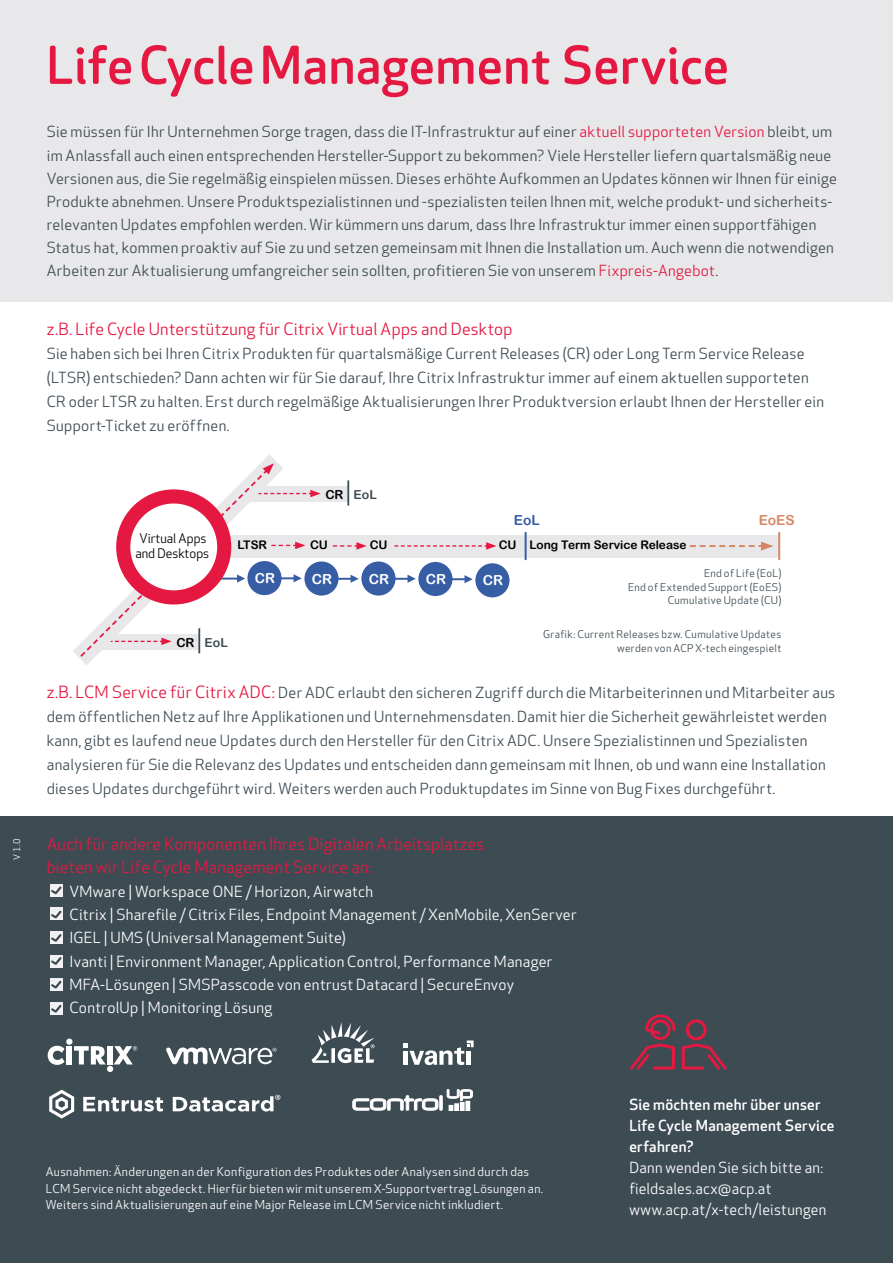
<style>
.page{position:relative;width:893px;height:1263px;background:#fff}
.page>*{position:absolute;margin:0;border:0;box-sizing:border-box;transform-origin:0 0}
.t1{font:500 51px "Apex Rounded";letter-spacing:.01em;color:#e51841}
.t2{font:16.5px/23.1px "Apex New";letter-spacing:.015em;color:#e51841}
.t3{font:15px/24px "Apex New";letter-spacing:.02em;color:#3d4b53}
.t4{font:15px/23.1px "Apex New";letter-spacing:.02em;color:#3d4b52}
.t5{font:15px/23.1px "Apex New";letter-spacing:.02em;color:#fff}
.t6{font:500 15px/21px "Apex Rounded";letter-spacing:.015em;color:#fff}
.t7{font:13.8px "Arial Rounded MT Bold";color:#fff}
.t8{font:13.8px "Arial Rounded MT Bold";color:#d98667}
.t9{font:13.8px "Arial Rounded MT Bold";color:#375da5}
.t10{font:12.9px/15.5px "Apex New";color:#000;text-align:center}
.t11{font:12.45px "Arial Rounded MT Bold";color:#3d4b52}
.t12{font:12px/16.5px "Apex New";letter-spacing:.03em;color:#fff}
.t13{font:11.85px "Arial Rounded MT Bold";color:#000}
.t14{font:10.5px/13.5px "Apex New";letter-spacing:.035em;color:#3d4b53;text-align:right}
.t15{font:9px "Apex New";color:#fff}
.s1{color:#e51841}
.s2{color:#000}
.s3{font-size:16.5px;color:#e51841}
</style>
<div class="page">
<div style="left:0;top:0;width:893px;height:302px;background:#e8e8ea"></div>
<div style="left:0;top:816px;width:893px;height:447px;background:#3d4b53"></div>
<svg style="left:630px;top:1014px;width:46px;height:55px"></svg>
<svg style="left:682px;top:1043px;width:45px;height:26px"></svg>
<div style="left:686px;top:1019px;width:21px;height:21px;border:3px solid #e51841;border-radius:50%"></div>
<div style="left:50px;top:884px;width:13px;height:13px;background:#f1f0f2"></div>
<div style="left:50px;top:907px;width:13px;height:13px;background:#f1f0f2"></div>
<div style="left:50px;top:931px;width:13px;height:13px;background:#f1f0f2"></div>
<div style="left:50px;top:978px;width:13px;height:13px;background:#f1f0f2"></div>
<div style="left:50px;top:1002px;width:13px;height:12px;background:#f1f0f2"></div>
<svg style="left:166px;top:1047px;width:110px;height:17px"></svg>
<svg style="left:312px;top:1022px;width:63px;height:41px"></svg>
<svg style="left:353px;top:1089px;width:120px;height:22px"></svg>
<div style="left:466px;top:1101px;width:4px;height:10px;border:1px solid #fff"></div>
<div style="left:66px;top:1038px;width:6px;height:7px;background:#fff;border-radius:50%"></div>
<div style="left:67px;top:1046px;width:5px;height:18px;background:#fff"></div>
<svg style="left:48px;top:1046px;width:17px;height:19px"></svg>
<svg style="left:74px;top:1046px;width:63px;height:26px"></svg>
<svg style="left:403px;top:1040px;width:71px;height:25px"></svg>
<svg style="left:83px;top:1097px;width:80px;height:14px"></svg>
<svg style="left:49px;top:1090px;width:25px;height:28px"></svg>
<svg style="left:173px;top:1095px;width:107px;height:16px"></svg>
<svg style="left:51px;top:886px;width:11px;height:9px"></svg>
<svg style="left:51px;top:910px;width:11px;height:9px"></svg>
<svg style="left:51px;top:934px;width:11px;height:8px"></svg>
<svg style="left:50px;top:955px;width:13px;height:12px"></svg>
<svg style="left:51px;top:980px;width:11px;height:9px"></svg>
<svg style="left:51px;top:1005px;width:11px;height:8px"></svg>
<div style="left:224px;top:535px;width:555px;height:23px;background:#e8e8ea"></div>
<hr style="left:525px;top:532px;width:2px;height:28px;background:#375da5">
<hr style="left:778px;top:532px;width:2px;height:28px;background:#d98667">
<svg style="left:690px;top:541px;width:83px;height:10px"></svg>
<svg style="left:333px;top:542px;width:34px;height:8px"></svg>
<svg style="left:394px;top:542px;width:102px;height:8px"></svg>
<hr style="left:327px;top:578px;width:28px;height:2px;background:#375da5">
<svg style="left:351px;top:575px;width:8px;height:8px"></svg>
<div style="left:304px;top:561px;width:35px;height:35px;background:#375da5;border-radius:50%"></div>
<hr style="left:384px;top:578px;width:28px;height:2px;background:#375da5">
<svg style="left:408px;top:575px;width:8px;height:8px"></svg>
<div style="left:361px;top:561px;width:34px;height:35px;background:#375da5;border-radius:50%"></div>
<hr style="left:441px;top:578px;width:28px;height:2px;background:#375da5">
<svg style="left:464px;top:575px;width:9px;height:8px"></svg>
<div style="left:418px;top:562px;width:34px;height:34px;background:#375da5;border-radius:50%"></div>
<div style="left:475px;top:563px;width:34px;height:34px;background:#375da5;border-radius:50%"></div>
<div style="left:250px;top:486px;width:98px;height:16px;background:#e8e8ea"></div>
<hr style="left:347px;top:480px;width:2px;height:26px;background:#3d4b52">
<svg style="left:73px;top:455px;width:248px;height:210px"></svg>
<svg style="left:123px;top:496px;width:101px;height:101px"></svg>
<div style="left:116px;top:489px;width:115px;height:115px;border:14px solid #e51841;border-radius:50%"></div>
<p class="t15" style="left:12px;top:860px;width:22px;rotate:-90deg">V 1.0</p>
<h1 class="t1" style="left:47px;top:36px;width:684px">Life Cycle Management Service</h1>
<p class="t4" style="left:47px;top:121px;width:792px">Sie müssen für Ihr Unternehmen Sorge tragen, dass die IT-Infrastruktur auf einer <span class="s1">aktuell supporteten Version</span> bleibt, um im Anlassfall auch einen entsprechenden Hersteller-Support zu bekommen? Viele Hersteller liefern quartalsmäßig neue Versionen aus, die Sie regelmäßig einspielen müssen. Dieses erhöhte Aufkommen an Updates können wir Ihnen für einige Produkte abnehmen. Unsere Produktspezialistinnen und -spezialisten teilen Ihnen mit, welche produkt- und sicherheits&shy;relevanten Updates empfohlen werden. Wir kümmern uns darum, dass Ihre Infrastruktur immer einen supportfähigen Status hat, kommen proaktiv auf Sie zu und setzen gemeinsam mit Ihnen die Installation um. Auch wenn die notwendigen Arbeiten zur Aktualisierung umfangreicher sein sollten, profitieren Sie von unserem <span class="s1">Fixpreis-Angebot</span>.</p>
<p class="t2" style="left:47px;top:318px;width:467px">z.B. Life Cycle Unterstützung für Citrix Virtual Apps and Desktop</p>
<p class="t3" style="left:47px;top:342px;width:779px">Sie haben sich bei Ihren Citrix Produkten für quartalsmäßige Current Releases (CR) oder Long Term Service Release (LTSR) entschieden? Dann achten wir für Sie darauf, Ihre Citrix Infrastruktur immer auf einem aktuellen supporteten CR oder LTSR zu halten. Erst durch regelmäßige Aktualisierungen Ihrer Produktversion erlaubt Ihnen der Hersteller ein Support-Ticket zu eröffnen.</p>
<p class="t10" style="left:135px;top:531px;width:75px">Virtual Apps and Desktops</p>
<p class="t11" style="left:176px;top:635px;width:53px"><span class="s2">CR</span> EoL</p>
<p class="t11" style="left:325px;top:487px;width:53px"><span class="s2">CR</span> EoL</p>
<p class="t9" style="left:514px;top:512px;width:27px">EoL</p>
<p class="t8" style="left:759px;top:512px;width:38px">EoES</p>
<p class="t13" style="left:238px;top:538px;width:31px">LTSR</p>
<p class="t13" style="left:310px;top:538px;width:19px">CU</p>
<p class="t13" style="left:370px;top:537px;width:19px">CU</p>
<p class="t13" style="left:499px;top:538px;width:189px">CU Long Term Service Release</p>
<p class="t14" style="left:628px;top:567px;width:155px">End of Life (EoL)<br>End of Extended Support (EoES)<br>Cumulative Update (CU)</p>
<p class="t7" style="left:255px;top:570px;width:22px">CR</p>
<p class="t7" style="left:312px;top:570px;width:22px">CR</p>
<p class="t7" style="left:369px;top:570px;width:22px">CR</p>
<p class="t7" style="left:426px;top:571px;width:22px">CR</p>
<p class="t7" style="left:483px;top:572px;width:22px">CR</p>
<p class="t14" style="left:543px;top:628px;width:240px">Grafik: Current Releases bzw. Cumulative Updates werden von ACP X-tech eingespielt</p>
<p class="t3" style="left:47px;top:681px;width:790px"><span class="s3">z.B. LCM Service für Citrix ADC:</span> Der ADC erlaubt den sicheren Zugriff durch die Mitarbeiterinnen und Mitarbeiter aus dem öffentlichen Netz auf Ihre Applikationen und Unternehmensdaten. Damit hier die Sicherheit gewährleistet werden kann, gibt es laufend neue Updates durch den Hersteller für den Citrix ADC. Unsere Spezialistinnen und Spezialisten analysieren für Sie die Relevanz des Updates und entscheiden dann gemeinsam mit Ihnen, ob und wann eine Installation dieses Updates durchgeführt wird. Weiters werden auch Produktupdates im Sinne von Bug Fixes durchgeführt.</p>
<p class="t2" style="left:47px;top:833px;width:439px">Auch für andere Komponenten Ihres Digitalen Arbeitsplatzes bieten wir Life Cycle Management Service an:</p>
<p class="t5" style="left:69px;top:881px;width:509px">VMware | Workspace ONE / Horizon, Airwatch<br>Citrix | Sharefile / Citrix Files, Endpoint Management / XenMobile, XenServer IGEL | UMS (Universal Management Suite)<br>Ivanti | Environment Manager, Application Control, Performance Manager MFA-Lösungen | SMSPasscode von entrust Datacard | SecureEnvoy ControlUp | Monitoring Lösung</p>
<p class="t12" style="left:46px;top:1164px;width:499px">Ausnahmen: Änderungen an der Konfiguration des Produktes oder Analysen sind durch das<br>LCM Service nicht abgedeckt. Hierfür bieten wir mit unserem X-Supportvertrag Lösungen an.<br>Weiters sind Aktualisierungen auf eine Major Release im LCM Service nicht inkludiert.</p>
<p class="t6" style="left:629px;top:1094px;width:207px">Sie möchten mehr über unser<br>Life Cycle Management Service erfahren?</p>
<p class="t5" style="left:629px;top:1157px;width:198px;line-height:21px">Dann wenden Sie sich bitte an: fieldsales.acx@acp.at www.acp.at/x-tech/leistungen</p>
</div>
